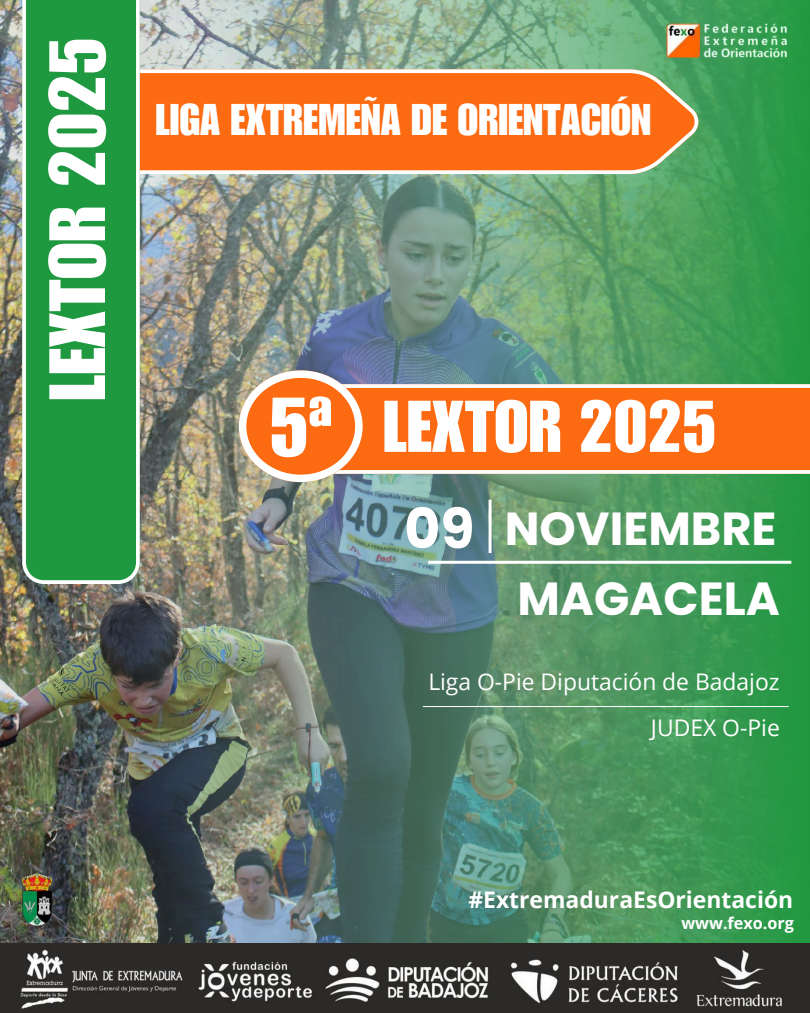
<style>
.page{position:relative;width:810px;height:1013px;background:#fff}
.page>*{position:absolute;margin:0;border:0;box-sizing:border-box;transform-origin:0 0}
.t1{font:78px "Impact LT Std";color:#fff}
.t2{font:71.6px "Impact LT Std";color:#fff}
.t3{font:700 46.3px "Poppins";color:#fff}
.t4{font:43.2px "Impact LT Std";color:#fff}
.t5{font:22.9px "Open Sans";color:#fff}
.t6{font:700 22.9px "Open Sans";color:#fff}
.t7{font:700 16.2px "Open Sans";color:#fff}
.s1{font-size:81.8px}
.s2{font-size:55.5px}
</style>
<div class="page">
<img style="left:0;top:0;width:66px;height:943px">
<img style="left:66px;top:0;width:744px;height:943px">
<img style="left:0;top:943px;width:810px;height:69px">
<svg style="left:140px;top:69px;width:558px;height:105px;background:#f57726"></svg>
<svg style="left:22px;top:0;width:118px;height:584px;background:#2e9f4c"></svg>
<svg style="left:363px;top:384px;width:447px;height:89px;background:#fc7523"></svg>
<svg style="left:239px;top:370px;width:124px;height:112px"></svg>
<img style="left:662px;top:18px;width:126px;height:48px">
<hr style="left:428px;top:560px;width:363px;height:3px;background:#fff">
<hr style="left:423px;top:706px;width:366px;height:1px;background:#fff">
<img style="left:21px;top:870px;width:32px;height:55px">
<hr style="left:489px;top:499px;width:3px;height:54px;background:#fff">
<h1 class="t1" style="left:49px;top:401px;width:365px;rotate:-90deg">LEXTOR 2025</h1>
<h3 class="t4" style="left:155px;top:104px;width:497px">LIGA EXTREMEÑA DE ORIENTACIÓN</h3>
<h2 class="t2" style="left:269px;top:401px;width:449px"><span class="s1">5ª</span> LEXTOR 2025</h2>
<h3 class="t3" style="left:404px;top:496px;width:374px"><span class="s2">09</span> NOVIEMBRE</h3>
<h3 class="t3" style="left:517px;top:566px;width:264px">MAGACELA</h3>
<p class="t5" style="left:428px;top:665px;width:353px">Liga O-Pie Diputación de Badajoz</p>
<p class="t5" style="left:651px;top:711px;width:130px">JUDEX O-Pie</p>
<p class="t6" style="left:468px;top:884px;width:326px">#ExtremaduraEsOrientación</p>
<p class="t7" style="left:681px;top:911px;width:114px">www.fexo.org</p>
</div>
